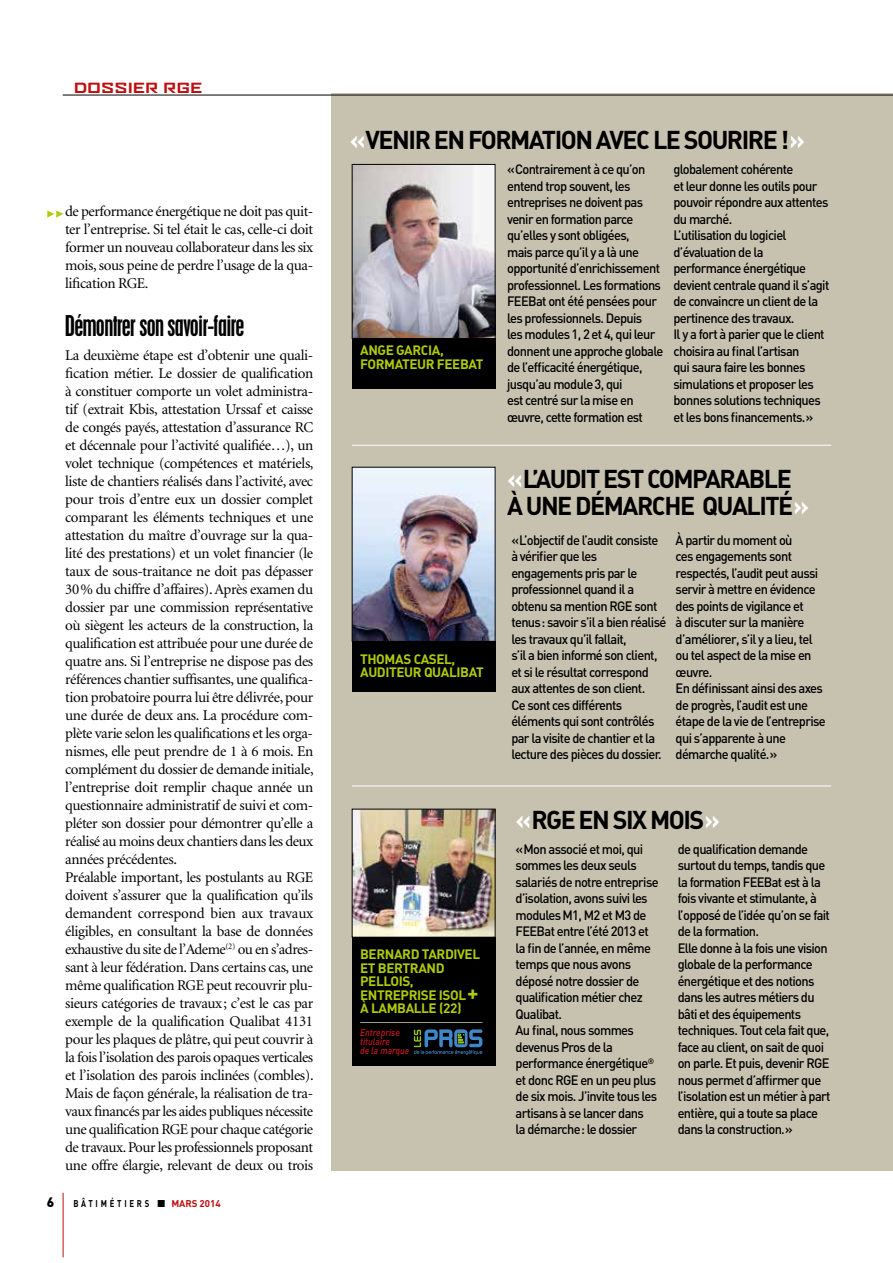
<style>
.page{position:relative;width:893px;height:1263px;background:#fff}
.page>*{position:absolute;margin:0;border:0;box-sizing:border-box;transform-origin:0 0}
.t1{font:700 25.5px/27px "DIN";letter-spacing:-.06em;color:#000}
.t2{font:condensed 25.5px "Placard";letter-spacing:-.025em;color:#000}
.t3{font:15px/18px "Minion";letter-spacing:-.025em;color:#000;text-align:justify}
.t4{font:500 13.5px/16.5px "DIN";letter-spacing:-.05em;color:#000;scale:.95 1}
.t5{font:700 13.5px/13.5px "DIN";letter-spacing:-.03em;color:#afca0b}
.t6{font:700 expanded 13.5px "Agency FB";color:#c00d0e}
.t7{font:900 13.5px "DIN";color:#000}
.t8{font:italic 500 9.75px/9px "DIN";color:#cd171a;scale:.9 1}
.t9{font:700 9.75px "DIN";letter-spacing:.35em;color:#000;scale:.8 1}
.s1{font-family:"European Pi Three";font-weight:400;font-size:16.5px}
.s2{color:#c00d0e}
.s3{color:#fff}
.s4{font-size:21px}
</style>
<div class="page">
<hr style="left:63px;top:1193px;width:1px;height:64px;background:#c00d0e">
<div style="left:331px;top:93px;width:562px;height:1077px;background:#c7c2b0"></div>
<svg style="left:47px;top:210px;width:16px;height:8px"></svg>
<hr style="left:63px;top:95px;width:830px;height:1px;background:#000">
<img style="left:354px;top:166px;width:139px;height:171px">
<div style="left:352px;top:164px;width:143px;height:175px;border:1px solid #000"></div>
<img style="left:354px;top:469px;width:139px;height:171px">
<div style="left:352px;top:467px;width:143px;height:175px;border:1px solid #000"></div>
<img style="left:354px;top:811px;width:139px;height:124px">
<div style="left:352px;top:339px;width:143px;height:50px;background:#000"></div>
<div style="left:352px;top:642px;width:143px;height:50px;background:#000"></div>
<div style="left:352px;top:937px;width:143px;height:129px;background:#000"></div>
<hr style="left:352px;top:445px;width:479px;height:1px;background:#fff">
<hr style="left:352px;top:786px;width:479px;height:1px;background:#fff">
<svg style="left:414px;top:1029px;width:68px;height:26px"></svg>
<hr style="left:360px;top:1022px;width:122px;height:1px;background:#a59f82">
<p class="t6" style="left:74px;top:79px;width:130px">DOSSIER RGE</p>
<p class="t3" style="left:65px;top:203px;width:250px">de performance énergétique ne doit pas quit&shy;ter l’entreprise. Si tel était le cas, celle-ci doit former un nouveau collaborateur dans les six mois, sous peine de perdre l’usage de la qua&shy;lification RGE.</p>
<h1 class="t2" style="left:65px;top:310px;width:181px">Démontrer son savoir-faire</h1>
<p class="t3" style="left:65px;top:347px;width:250px;text-align:left">La deuxième étape est d’obtenir une quali&shy;fication métier. Le dossier de qualification à constituer comporte un volet administra&shy;tif (extrait Kbis, attestation Urssaf et caisse de congés payés, attestation d’assurance RC et décennale pour l’activité qualifiée…), un volet technique (compétences et matériels, liste de chantiers réalisés dans l’activité, avec pour trois d’entre eux un dossier complet comparant les éléments techniques et une attestation du maître d’ouvrage sur la qua&shy;lité des prestations) et un volet financier (le taux de sous-traitance ne doit pas dépasser 30% du chiffre d’affaires). Après examen du dossier par une commission représentative où siègent les acteurs de la construction, la qualification est attribuée pour une durée de quatre ans. Si l’entreprise ne dispose pas des références chantier suffisantes, une qualifica&shy;tion probatoire pourra lui être délivrée, pour une durée de deux ans. La procédure com&shy;plète varie selon les qualifications et les orga&shy;nismes, elle peut prendre de 1 à 6 mois. En complément du dossier de demande initiale, l’entreprise doit remplir chaque année un questionnaire administratif de suivi et com&shy;pléter son dossier pour démontrer qu’elle a réalisé au moins deux chantiers dans les deux années précédentes.<br>Préalable important, les postulants au RGE doivent s’assurer que la qualification qu’ils demandent correspond bien aux travaux éligibles, en consultant la base de données exhaustive du site de l’Ademe<sup>(2)</sup> ou en s’adres&shy;sant à leur fédération. Dans certains cas, une même qualification RGE peut recouvrir plu&shy;sieurs catégories de travaux; c’est le cas par exemple de la qualification Qualibat 4131 pour les plaques de plâtre, qui peut couvrir à la fois l’isolation des parois opaques verticales et l’isolation des parois inclinées (combles).<br>Mais de façon générale, la réalisation de tra&shy;vaux financés par les aides publiques nécessite une qualification RGE pour chaque catégorie de travaux. Pour les professionnels proposant une offre élargie, relevant de deux ou trois</p>
<p class="t7" style="left:47px;top:1193px;width:9px">6</p>
<p class="t9" style="left:73px;top:1197px;width:186px">BÂTIMÉTIERS <span class="s1">J</span> <span class="s2">MARS 2014</span></p>
<h1 class="t1" style="left:350px;top:125px;width:457px"><span class="s3">«</span>VENIR EN FORMATION AVEC LE SOURIRE !<span class="s3">»</span></h1>
<p class="t4" style="left:507px;top:160px;width:166px">«Contrairement à ce qu’on entend trop souvent, les entreprises ne doivent pas venir en formation parce qu’elles y sont obligées,<br>mais parce qu’il y a là une opportunité d’enrichissement professionnel. Les formations<br>FEEBat ont été pensées pour les professionnels. Depuis<br>les modules 1, 2 et 4, qui leur donnent une approche globale de l’efficacité énergétique, jusqu’au module 3, qui<br>est centré sur la mise en œuvre, cette formation est</p>
<p class="t4" style="left:673px;top:160px;width:166px">globalement cohérente<br>et leur donne les outils pour pouvoir répondre aux attentes du marché.<br>L’utilisation du logiciel d’évaluation de la performance énergétique devient centrale quand il s’agit de convaincre un client de la pertinence des travaux.<br>Il y a fort à parier que le client choisira au final l’artisan<br>qui saura faire les bonnes simulations et proposer les bonnes solutions techniques et les bons financements.»</p>
<p class="t5" style="left:360px;top:343px;width:125px">ANGE GARCIA,<br>FORMATEUR FEEBAT</p>
<p class="t5" style="left:360px;top:651px;width:125px">THOMAS CASEL,<br>AUDITEUR QUALIBAT</p>
<p class="t5" style="left:360px;top:947px;width:122px">BERNARD TARDIVEL<br>ET BERTRAND<br>PELLOIS,<br>ENTREPRISE ISOL<span class="s4">+<br></span>À LAMBALLE (22)</p>
<p class="t8" style="left:360px;top:1027px;width:56px">Entreprise titulaire<br>de la marque</p>
<h1 class="t1" style="left:507px;top:464px;width:304px"><span class="s3">«</span>L’AUDIT EST COMPARABLE<br>À UNE DÉMARCHE QUALITÉ<span class="s3">»</span></h1>
<p class="t4" style="left:511px;top:531px;width:165px">«L’objectif de l’audit consiste à vérifier que les engagements pris par le professionnel quand il a obtenu sa mention RGE sont tenus: savoir s’il a bien réalisé les travaux qu’il fallait,<br>s’il a bien informé son client, et si le résultat correspond aux attentes de son client.<br>Ce sont ces différents éléments qui sont contrôlés par la visite de chantier et la lecture des pièces du dossier.</p>
<p class="t4" style="left:676px;top:531px;width:160px">À partir du moment où<br>ces engagements sont respectés, l’audit peut aussi servir à mettre en évidence des points de vigilance et<br>à discuter sur la manière d’améliorer, s’il y a lieu, tel ou tel aspect de la mise en œuvre.<br>En définissant ainsi des axes de progrès, l’audit est une étape de la vie de l’entreprise qui s’apparente à une démarche qualité.»</p>
<h1 class="t1" style="left:516px;top:805px;width:206px"><span class="s3">«</span>RGE EN SIX MOIS<span class="s3">»</span></h1>
<p class="t4" style="left:516px;top:840px;width:152px">«Mon associé et moi, qui sommes les deux seuls salariés de notre entreprise d’isolation, avons suivi les modules M1, M2 et M3 de<br>FEEBat entre l’été 2013 et la fin de l’année, en même temps que nous avons déposé notre dossier de qualification métier chez<br>Qualibat.<br>Au final, nous sommes devenus Pros de la performance énergétique<sup>® </sup>et donc RGE en un peu plus de six mois. J’invite tous les artisans à se lancer dans<br>la démarche: le dossier</p>
<p class="t4" style="left:678px;top:840px;width:162px">de qualification demande surtout du temps, tandis que la formation FEEBat est à la fois vivante et stimulante, à l’opposé de l’idée qu’on se fait de la formation.<br>Elle donne à la fois une vision globale de la performance énergétique et des notions dans les autres métiers du bâti et des équipements techniques. Tout cela fait que, face au client, on sait de quoi on parle. Et puis, devenir RGE nous permet d’affirmer que l’isolation est un métier à part entière, qui a toute sa place dans la construction.»</p>
</div>
